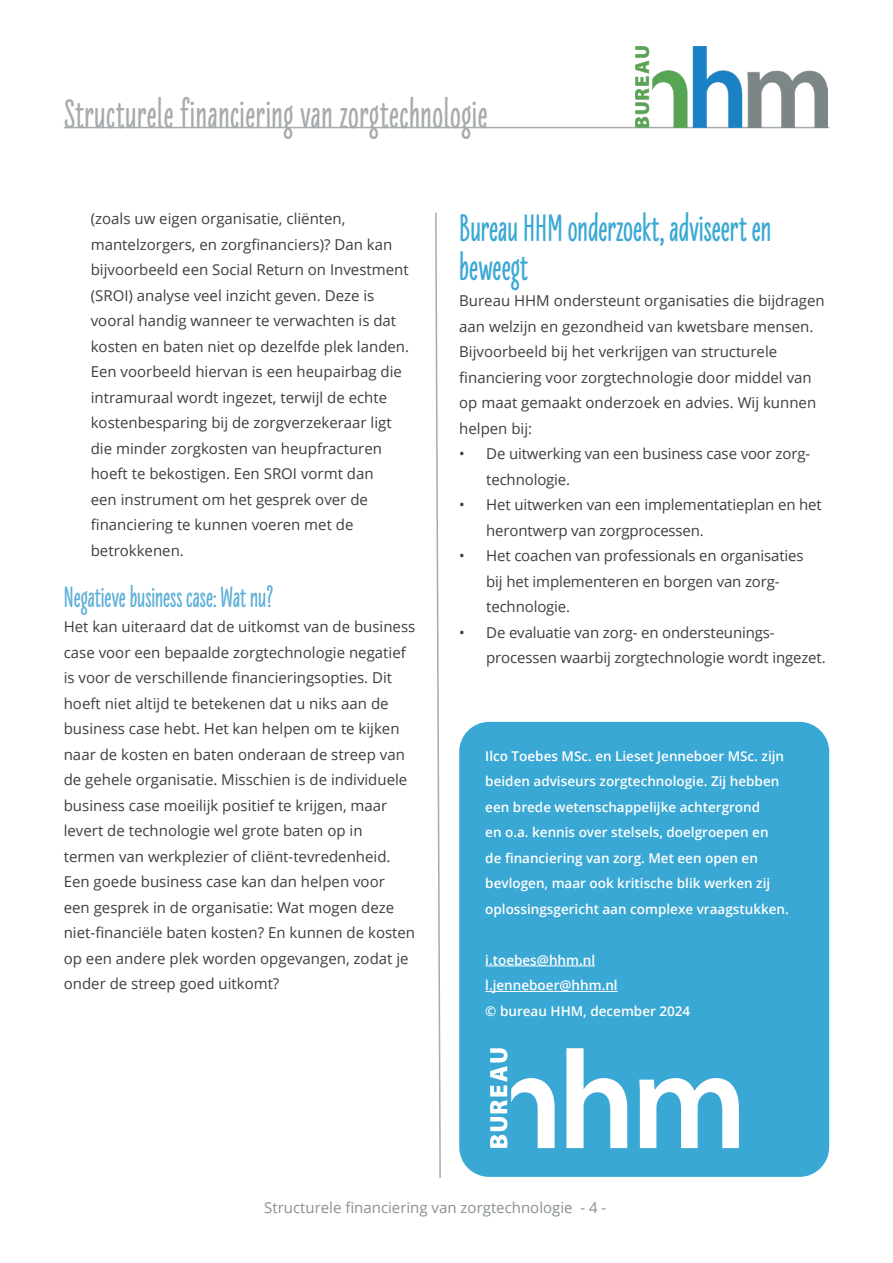
<style>
.page{position:relative;width:893px;height:1263px;background:#fff}
.page>*{position:absolute;margin:0;border:0;box-sizing:border-box;transform-origin:0 0}
.t1{font:900 42px "Liebe Erika";letter-spacing:.015em;color:#a7abad}
.t2{font:900 39px/39px "Liebe Erika";color:#3aa8d4}
.t3{font:900 30px "Liebe Erika";color:#5cafd8}
.t4{font:15px/25.5px "Open Sans";color:#3e3e3f}
.t5{font:15px "Open Sans";color:#889092}
.t6{font:600 13.5px/25.5px "Open Sans";color:#fff}
</style>
<div class="page">
<hr style="left:64px;top:127px;width:765px;height:1px;background:#a7abad">
<img style="left:635px;top:47px;width:192px;height:81px">
<div style="left:459px;top:722px;width:370px;height:455px;background:#3aa8d4;border-radius:30px"></div>
<svg style="left:566px;top:1048px;width:61px;height:100px"></svg>
<svg style="left:639px;top:1078px;width:100px;height:70px"></svg>
<svg style="left:490px;top:1048px;width:65px;height:100px"></svg>
<hr style="left:485px;top:965px;width:110px;height:1px;background:#fff">
<hr style="left:485px;top:991px;width:133px;height:1px;background:#fff">
<svg style="left:435px;top:212px;width:6px;height:966px"></svg>
<h1 class="t1" style="left:64px;top:91px;width:425px">Structurele financiering van zorgtechnologie</h1>
<p class="t4" style="left:91px;top:205px;width:320px">(zoals uw eigen organisatie, cliënten, mantelzorgers, en zorgfinanciers)? Dan kan bijvoorbeeld een Social Return on Investment (SROI) analyse veel inzicht geven. Deze is vooral handig wanneer te verwachten is dat kosten en baten niet op dezelfde plek landen.<br>Een voorbeeld hiervan is een heupairbag die intramuraal wordt ingezet, terwijl de echte kostenbesparing bij de zorgverzekeraar ligt die minder zorgkosten van heupfracturen hoeft te bekostigen. Een SROI vormt dan<br>een instrument om het gesprek over de financiering te kunnen voeren met de betrokkenen.</p>
<p class="t3" style="left:64px;top:580px;width:211px">Negatieve business case: Wat nu?</p>
<p class="t4" style="left:64px;top:613px;width:353px">Het kan uiteraard dat de uitkomst van de business case voor een bepaalde zorgtechnologie negatief is voor de verschillende financieringsopties. Dit hoeft niet altijd te betekenen dat u niks aan de business case hebt. Het kan helpen om te kijken naar de kosten en baten onderaan de streep van de gehele organisatie. Misschien is de individuele business case moeilijk positief te krijgen, maar levert de technologie wel grote baten op in termen van werkplezier of cliënt-tevredenheid.<br>Een goede business case kan dan helpen voor<br>een gesprek in de organisatie: Wat mogen deze niet-financiële baten kosten? En kunnen de kosten op een andere plek worden opgevangen, zodat je onder de streep goed uitkomt?</p>
<p class="t2" style="left:459px;top:210px;width:313px">Bureau HHM onderzoekt, adviseert en beweegt</p>
<p class="t4" style="left:459px;top:287px;width:367px">Bureau HHM ondersteunt organisaties die bijdragen aan welzijn en gezondheid van kwetsbare mensen.<br>Bijvoorbeeld bij het verkrijgen van structurele financiering voor zorgtechnologie door middel van op maat gemaakt onderzoek en advies. Wij kunnen helpen bij:</p>
<p class="t4" style="left:486px;top:440px;width:324px;text-indent:-27px">• De uitwerking van een business case voor zorg&shy;technologie.</p>
<p class="t4" style="left:486px;top:491px;width:337px;text-indent:-27px">• Het uitwerken van een implementatieplan en het herontwerp van zorgprocessen.</p>
<p class="t4" style="left:486px;top:542px;width:319px;text-indent:-27px">• Het coachen van professionals en organisaties bij het implementeren en borgen van zorg&shy;technologie.</p>
<p class="t4" style="left:486px;top:619px;width:341px;text-indent:-27px">• De evaluatie van zorg- en ondersteunings&shy;processen waarbij zorgtechnologie wordt ingezet.</p>
<p class="t6" style="left:485px;top:743px;width:305px">Ilco Toebes MSc. en Lieset Jenneboer MSc. zijn beiden adviseurs zorgtechnologie. Zij hebben een brede wetenschappelijke achtergrond<br>en o.a. kennis over stelsels, doelgroepen en<br>de financiering van zorg. Met een open en bevlogen, maar ook kritische blik werken zij oplossingsgericht aan complexe vraagstukken.</p>
<p class="t6" style="left:485px;top:947px;width:111px">i.toebes@hhm.nl</p>
<p class="t6" style="left:485px;top:972px;width:134px">l.jenneboer@hhm.nl</p>
<p class="t6" style="left:485px;top:998px;width:206px">© bureau HHM, december 2024</p>
<p class="t5" style="left:264px;top:1197px;width:342px">Structurele financiering van zorgtechnologie - 4 -</p>
</div>
